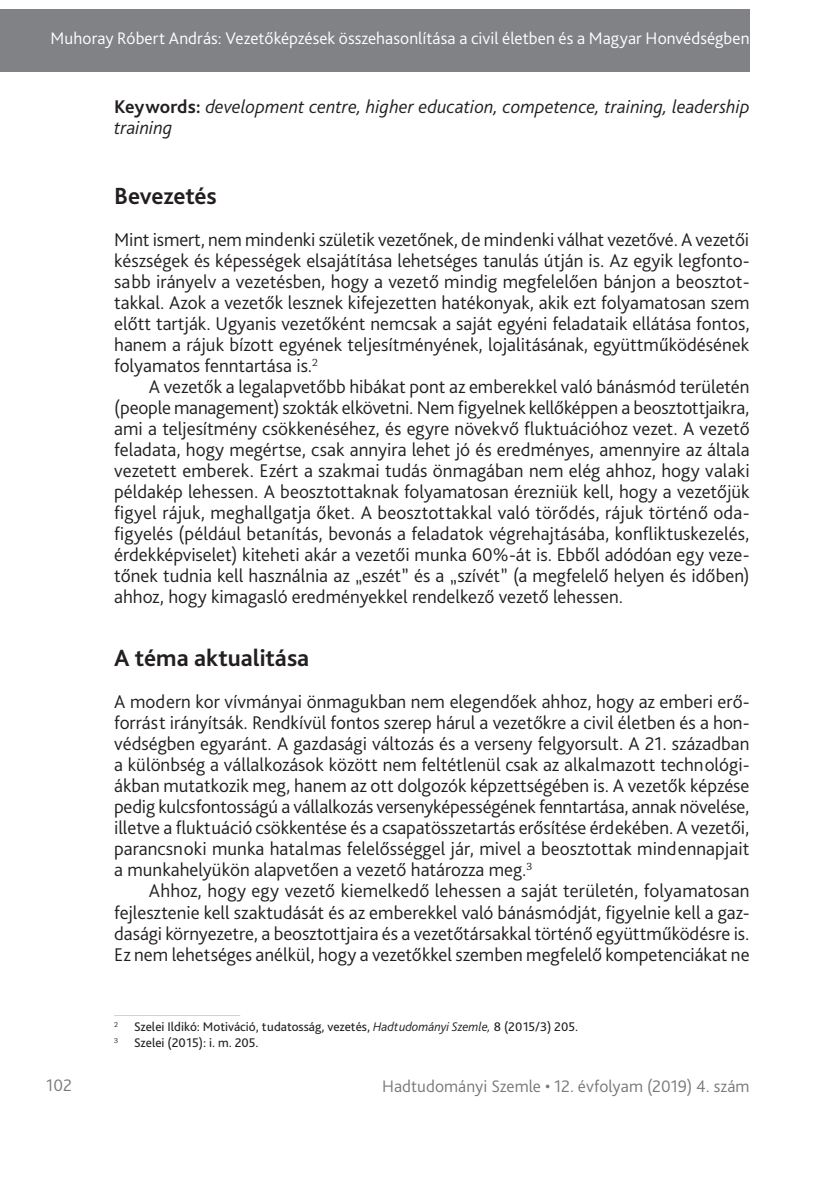
<style>
.page{position:relative;width:834px;height:1181px;background:#fff}
.page>*{position:absolute;margin:0;border:0;box-sizing:border-box;transform-origin:0 0}
._1_1__Head{font:700 24.5px "Bliss Pro";letter-spacing:-.005em;color:#231f20}
._2__Body_copy_1st_pa{font:300 19.25px/21px "Bliss Pro";color:#231f20;text-align:justify}
._1__Body_copy{font:300 19.25px/21px "Bliss Pro";letter-spacing:.005em;color:#231f20;text-align:justify}
._3__Key_Abstract_más{font:italic 300 19.25px/21px "Bliss Pro";letter-spacing:.005em;color:#231f20}
.t1{font:300 17.5px "Bliss Pro";letter-spacing:.01em;color:#fff}
.t2{font:300 17.5px "Bliss Pro";color:#767a7c}
.Lábjegyzet{font:13.12px "Bliss Pro";color:#231f20}
.s1{font-weight:700;font-style:normal}
.s2{font-weight:300;font-style:italic}
</style>
<div class="page">
<div style="left:0;top:9px;width:749px;height:63px;background:#808285"></div>
<hr style="left:114px;top:1015px;width:126px;height:1px;background:#d1d2d4">
<p class="t1" style="left:51px;top:27px;width:700px">Muhoray Róbert András: Vezetőképzések összehasonlítása a civil életben és a Magyar Honvédségben</p>
<p class="_3__Key_Abstract_más" style="left:114px;top:95px;width:636px"><span class="s1">Keywords:</span> development centre, higher education, competence, training, leadership training</p>
<p class="_1_1__Head" style="left:114px;top:181px;width:104px">Bevezetés</p>
<p class="_2__Body_copy_1st_pa" style="left:114px;top:229px;width:637px">Mint ismert, nem mindenki születik vezetőnek, de mindenki válhat vezetővé. A vezetői készségek és képességek elsajátítása lehetséges tanulás útján is. Az egyik legfonto&shy;sabb irányelv a vezetésben, hogy a vezető mindig megfelelően bánjon a beosztot&shy;takkal. Azok a vezetők lesznek kifejezetten hatékonyak, akik ezt folyamatosan szem előtt tartják. Ugyanis vezetőként nemcsak a saját egyéni feladataik ellátása fontos, hanem a rájuk bízott egyének teljesítményének, lojalitásának, együttműködésének folyamatos fenntartása is.<sup>2</sup></p>
<p class="_1__Body_copy" style="left:114px;top:376px;width:637px;text-indent:35px">A vezetők a legalapvetőbb hibákat pont az emberekkel való bánásmód területén (people management) szokták elkövetni. Nem figyelnek kellőképpen a beosztottjaikra, ami a teljesítmény csökkenéséhez, és egyre növekvő fluktuációhoz vezet. A vezető feladata, hogy megértse, csak annyira lehet jó és eredményes, amennyire az általa vezetett emberek. Ezért a szakmai tudás önmagában nem elég ahhoz, hogy valaki példakép lehessen. A beosztottaknak folyamatosan érezniük kell, hogy a vezetőjük figyel rájuk, meghallgatja őket. A beosztottakkal való törődés, rájuk történő oda&shy;figyelés (például betanítás, bevonás a feladatok végrehajtásába, konfliktuskezelés, érdekképviselet) kiteheti akár a vezetői munka 60%-át is. Ebből adódóan egy veze&shy;tőnek tudnia kell használnia az „eszét” és a „szívét” (a megfelelő helyen és időben) ahhoz, hogy kimagasló eredményekkel rendelkező vezető lehessen.</p>
<p class="_1_1__Head" style="left:114px;top:643px;width:197px">A téma aktualitása</p>
<p class="_2__Body_copy_1st_pa" style="left:114px;top:691px;width:636px">A modern kor vívmányai önmagukban nem elegendőek ahhoz, hogy az emberi erő&shy;forrást irányítsák. Rendkívül fontos szerep hárul a vezetőkre a civil életben és a hon&shy;védségben egyaránt. A gazdasági változás és a verseny felgyorsult. A 21. században a különbség a vállalkozások között nem feltétlenül csak az alkalmazott technológi&shy;ákban mutatkozik meg, hanem az ott dolgozók képzettségében is. A vezetők képzése pedig kulcsfontosságú a vállalkozás versenyképességének fenntartása, annak növelése, illetve a fluktuáció csökkentése és a csapatösszetartás erősítése érdekében. A vezetői, parancsnoki munka hatalmas felelősséggel jár, mivel a beosztottak mindennapjait a munkahelyükön alapvetően a vezető határozza meg.<sup>3</sup></p>
<p class="_1__Body_copy" style="left:114px;top:880px;width:636px;text-indent:35px">Ahhoz, hogy egy vezető kiemelkedő lehessen a saját területén, folyamatosan fejlesztenie kell szaktudását és az emberekkel való bánásmódját, figyelnie kell a gaz&shy;dasági környezetre, a beosztottjaira és a vezetőtársakkal történő együttműködésre is.<br>Ez nem lehetséges anélkül, hogy a vezetőkkel szemben megfelelő kompetenciákat ne</p>
<p class="Lábjegyzet" style="left:114px;top:1018px;width:465px"><sup>2</sup> Szelei Ildikó: Motiváció, tudatosság, vezetés, <span class="s2">Hadtudományi Szemle,</span> 8 (2015/3) 205.</p>
<p class="Lábjegyzet" style="left:114px;top:1034px;width:146px"><sup>3</sup> Szelei (2015): i. m. 205.</p>
<p class="t2" style="left:46px;top:1074px;width:27px">102</p>
<p class="t2" style="left:382px;top:1075px;width:369px">Hadtudományi Szemle • 12. évfolyam (2019) 4. szám</p>
</div>
